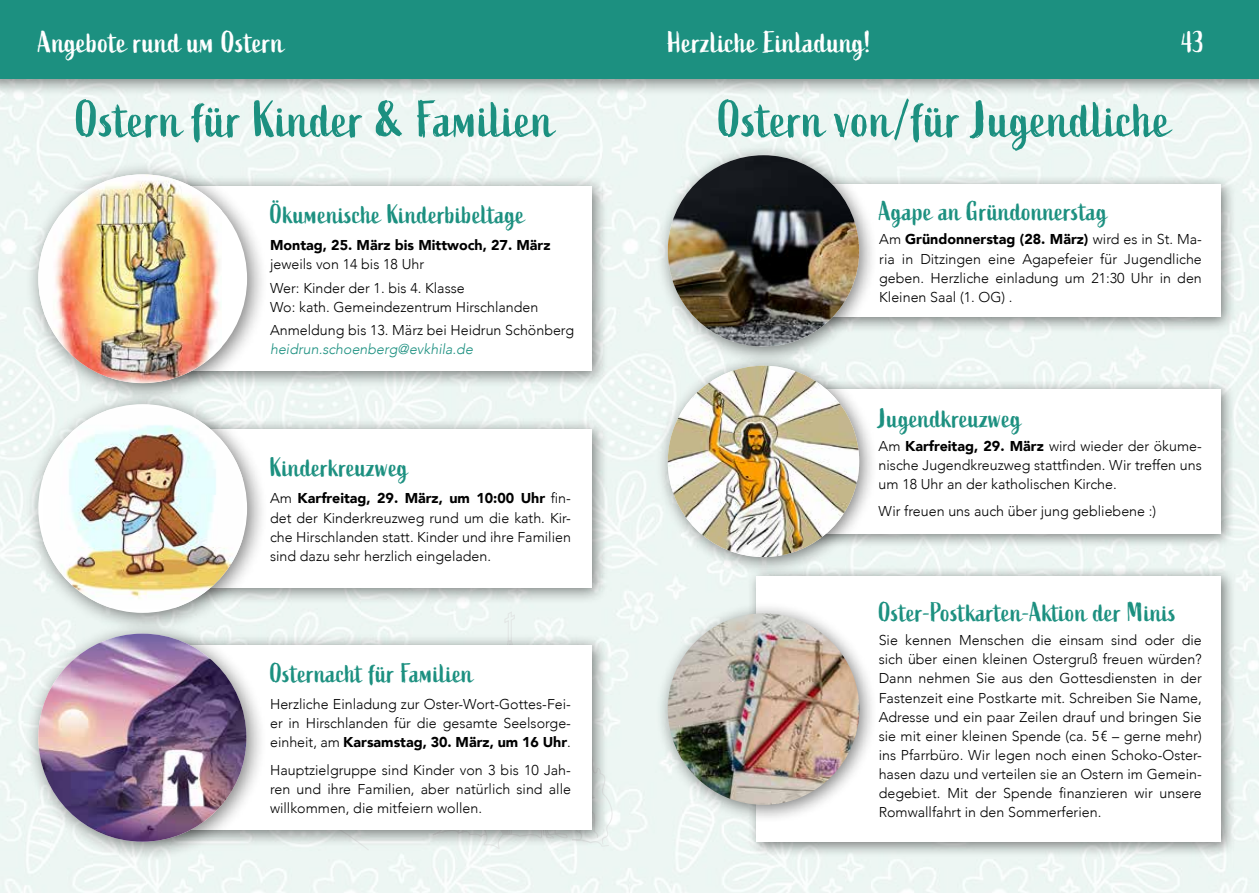
<style>
.page{position:relative;width:1259px;height:893px;background:#fff}
.page>*{position:absolute;margin:0;border:0;box-sizing:border-box;transform-origin:0 0}
.t1{font:51px "Active";letter-spacing:.01em;color:#1c9080}
.t2{font:30px "Active";letter-spacing:.01em;color:#fff}
.t3{font:27px "Active";letter-spacing:.01em;color:#1c9080}
.t4{font:300 14.25px/19.2px "Avenir";color:#000;text-align:justify}
.t5{font:900 14.25px "Avenir";color:#000}
.t6{font:italic 300 14.25px "Avenir";color:#1c9080}
.s1{font-weight:900}
</style>
<div class="page">
<div style="left:747px;top:379px;width:489px;height:170px;background:#000;opacity:.5"></div>
<div style="left:756px;top:389px;width:464px;height:145px;background:#fff"></div>
<div style="left:655px;top:353px;width:223px;height:223px;background:#000;opacity:.5"></div>
<img style="left:668px;top:366px;width:191px;height:191px;border-radius:96px">
<svg style="left:267px;top:611px;width:317px;height:23px"></svg>
<svg style="left:267px;top:638px;width:345px;height:212px"></svg>
<div style="left:0;top:0;width:1259px;height:96px;background:#000;opacity:.5"></div>
<div style="left:0;top:0;width:1259px;height:79px;background:#1c9080"></div>
<div style="left:124px;top:634px;width:484px;height:213px;background:#000;opacity:.5"></div>
<div style="left:135px;top:645px;width:456px;height:185px;background:#fff"></div>
<div style="left:124px;top:175px;width:484px;height:213px;background:#000;opacity:.5"></div>
<div style="left:135px;top:186px;width:456px;height:185px;background:#fff"></div>
<div style="left:124px;top:418px;width:484px;height:187px;background:#000;opacity:.5"></div>
<div style="left:135px;top:429px;width:456px;height:159px;background:#fff"></div>
<div style="left:25px;top:161px;width:243px;height:243px;background:#000;opacity:.5"></div>
<div style="left:38px;top:174px;width:209px;height:209px;background:#fff;border-radius:50%"></div>
<img style="left:38px;top:174px;width:184px;height:209px">
<div style="left:25px;top:390px;width:243px;height:243px;background:#000;opacity:.5"></div>
<img style="left:43px;top:409px;width:199px;height:199px">
<div style="left:747px;top:566px;width:489px;height:292px;background:#000;opacity:.5"></div>
<div style="left:756px;top:576px;width:464px;height:266px;background:#fff"></div>
<div style="left:655px;top:601px;width:223px;height:222px;background:#000;opacity:.5"></div>
<img style="left:668px;top:613px;width:191px;height:192px;border-radius:96px">
<div style="left:25px;top:620px;width:242px;height:242px;background:#000;opacity:.5"></div>
<img style="left:38px;top:634px;width:208px;height:208px;border-radius:104px">
<div style="left:746px;top:174px;width:491px;height:159px;background:#000;opacity:.5"></div>
<div style="left:757px;top:185px;width:463px;height:132px;background:#fff"></div>
<div style="left:655px;top:143px;width:223px;height:222px;background:#000;opacity:.5"></div>
<img style="left:668px;top:155px;width:191px;height:192px;border-radius:96px">
<h2 class="t2" style="left:38px;top:24px;width:247px">Angebote rund um Ostern</h2>
<h2 class="t2" style="left:668px;top:24px;width:204px">Herzliche Einladung!</h2>
<h2 class="t2" style="left:1182px;top:24px;width:24px">43</h2>
<h1 class="t1" style="left:76px;top:90px;width:480px">Ostern für Kinder &amp; Familien</h1>
<h1 class="t1" style="left:718px;top:90px;width:454px">Ostern von/für Jugendliche</h1>
<h3 class="t3" style="left:270px;top:199px;width:256px">Ökumenische Kinderbibeltage</h3>
<p class="t5" style="left:270px;top:233px;width:282px">Montag, 25. März bis Mittwoch, 27. März</p>
<p class="t4" style="left:270px;top:253px;width:196px;line-height:23.4px">jeweils von 14 bis 18 Uhr<br>Wer: Kinder der 1. bis 4. Klasse</p>
<p class="t4" style="left:270px;top:295px;width:305px;line-height:23.4px">Wo: kath. Gemeindezentrum Hirschlanden<br>Anmeldung bis 13. März bei Heidrun Schönberg</p>
<p class="t6" style="left:270px;top:341px;width:204px">heidrun.schoenberg@evkhila.de</p>
<h3 class="t3" style="left:270px;top:452px;width:140px">Kinderkreuzweg</h3>
<p class="t4" style="left:270px;top:489px;width:302px">Am <span class="s1">Karfreitag, 29. März, um 10:00 Uhr</span> fin&shy;det der Kinderkreuzweg rund um die kath. Kir&shy;che Hirschlanden statt. Kinder und ihre Familien sind dazu sehr herzlich eingeladen.</p>
<h3 class="t3" style="left:270px;top:658px;width:205px">Osternacht für Familien</h3>
<p class="t4" style="left:270px;top:695px;width:302px">Herzliche Einladung zur Oster-Wort-Gottes-Fei&shy;er in Hirschlanden für die gesamte Seelsorge&shy;einheit, am <span class="s1">Karsamstag, 30. März, um 16 Uhr</span>.</p>
<p class="t4" style="left:270px;top:761px;width:302px">Hauptzielgruppe sind Kinder von 3 bis 10 Jah&shy;ren und ihre Familien, aber natürlich sind alle willkommen, die mitfeiern wollen.</p>
<h3 class="t3" style="left:879px;top:196px;width:230px">Agape an Gründonnerstag</h3>
<p class="t4" style="left:879px;top:230px;width:324px">Am <span class="s1">Gründonnerstag (28. März)</span> wird es in St. Ma&shy;ria in Ditzingen eine Agapefeier für Jugendliche geben. Herzliche einladung um 21:30 Uhr in den Kleinen Saal (1. OG) .</p>
<h3 class="t3" style="left:878px;top:402px;width:144px">Jugendkreuzweg</h3>
<p class="t4" style="left:878px;top:436px;width:325px">Am <span class="s1">Karfreitag, 29. März</span> wird wieder der ökume&shy;nische Jugendkreuzweg stattfinden. Wir treffen uns um 18 Uhr an der katholischen Kirche.</p>
<p class="t4" style="left:878px;top:502px;width:279px">Wir freuen uns auch über jung gebliebene :)</p>
<h3 class="t3" style="left:878px;top:597px;width:299px">Oster-Postkarten-Aktion der Minis</h3>
<p class="t4" style="left:878px;top:631px;width:325px">Sie kennen Menschen die einsam sind oder die sich über einen kleinen Ostergruß freuen würden?<br>Dann nehmen Sie aus den Gottesdiensten in der Fastenzeit eine Postkarte mit. Schreiben Sie Name, Adresse und ein paar Zeilen drauf und bringen Sie sie mit einer kleinen Spende (ca. 5€ – gerne mehr) ins Pfarrbüro. Wir legen noch einen Schoko-Oster&shy;hasen dazu und verteilen sie an Ostern im Gemein&shy;degebiet. Mit der Spende finanzieren wir unsere Romwallfahrt in den Sommerferien.</p>
</div>
